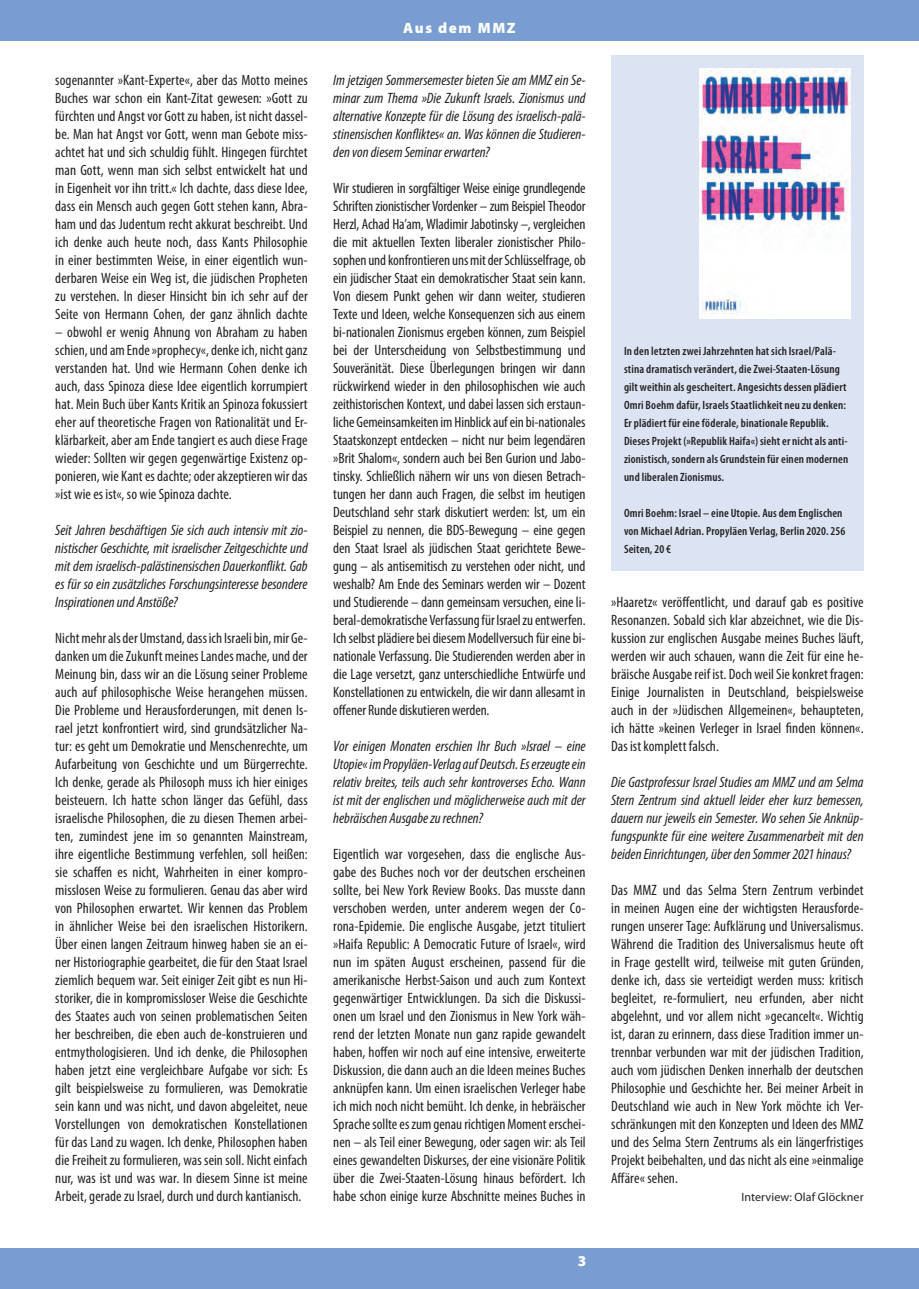
<style>
.page{position:relative;width:919px;height:1289px;background:#fff}
.page>*{position:absolute;margin:0;border:0;box-sizing:border-box;transform-origin:0 0}
.Dialog_Neu{font:condensed 15px/18px "Myriad Pro";color:#231f20;text-align:justify}
.Dialog_Neu-2{font:italic condensed 15px/18px "Myriad Pro";color:#231f20;text-align:justify}
.DIA_-_Standard{font:900 15px "Myriad Pro";letter-spacing:.11em;color:#fff}
.DIA_-_Bildlegende{font:600 condensed 12px/18px "Myriad Pro";letter-spacing:.015em;color:#231f20}
.Dialog_Neu_Autor{font:12px "Myriad Pro";letter-spacing:.01em;color:#231f20}
</style>
<div class="page">
<div style="left:0;top:1248px;width:918px;height:40px;background:#799dd1"></div>
<div style="left:0;top:0;width:918px;height:41px;background:#799dd1"></div>
<div style="left:611px;top:55px;width:252px;height:516px;background:#dce4f3"></div>
<img style="left:699px;top:68px;width:151px;height:250px">
<p class="Dialog_Neu" style="left:55px;top:71px;width:254px">sogenannter »Kant-Experte«, aber das Motto meines Buches war schon ein Kant-Zitat gewesen: »Gott zu fürchten und Angst vor Gott zu haben, ist nicht dassel&shy;be. Man hat Angst vor Gott, wenn man Gebote miss&shy;achtet hat und sich schuldig fühlt. Hingegen fürchtet man Gott, wenn man sich selbst entwickelt hat und in Eigenheit vor ihn tritt.« Ich dachte, dass diese Idee, dass ein Mensch auch gegen Gott stehen kann, Abra&shy;ham und das Judentum recht akkurat beschreibt. Und ich denke auch heute noch, dass Kants Philosophie in einer bestimmten Weise, in einer eigentlich wun&shy;derbaren Weise ein Weg ist, die jüdischen Propheten zu verstehen. In dieser Hinsicht bin ich sehr auf der Seite von Hermann Cohen, der ganz ähnlich dachte</p>
<p class="Dialog_Neu" style="left:55px;top:323px;width:254px">– obwohl er wenig Ahnung von Abraham zu haben schien, und am Ende »prophecy«, denke ich, nicht ganz verstanden hat. Und wie Hermann Cohen denke ich auch, dass Spinoza diese Idee eigentlich korrumpiert hat. Mein Buch über Kants Kritik an Spinoza fokussiert eher auf theoretische Fragen von Rationalität und Er&shy;klärbarkeit, aber am Ende tangiert es auch diese Frage wieder: Sollten wir gegen gegenwärtige Existenz op&shy;ponieren, wie Kant es dachte; oder akzeptieren wir das »ist wie es ist«, so wie Spinoza dachte.</p>
<p class="Dialog_Neu-2" style="left:55px;top:521px;width:254px">Seit Jahren beschäftigen Sie sich auch intensiv mit zio&shy;nistischer Geschichte, mit israelischer Zeitgeschichte und mit dem israelisch-palästinensischen Dauerkonflikt. Gab es für so ein zusätzliches Forschungsinteresse besondere Inspirationen und Anstöße?</p>
<p class="Dialog_Neu" style="left:55px;top:629px;width:254px">Nicht mehr als der Umstand, dass ich Israeli bin, mir Ge&shy;danken um die Zukunft meines Landes mache, und der Meinung bin, dass wir an die Lösung seiner Probleme auch auf philosophische Weise herangehen müssen.<br>Die Probleme und Herausforderungen, mit denen Is&shy;rael jetzt konfrontiert wird, sind grundsätzlicher Na&shy;tur: es geht um Demokratie und Menschenrechte, um Aufarbeitung von Geschichte und um Bürgerrechte.<br>Ich denke, gerade als Philosoph muss ich hier einiges beisteuern. Ich hatte schon länger das Gefühl, dass israelische Philosophen, die zu diesen Themen arbei&shy;ten, zumindest jene im so genannten Mainstream, ihre eigentliche Bestimmung verfehlen, soll heißen: sie schaffen es nicht, Wahrheiten in einer kompro&shy;misslosen Weise zu formulieren. Genau das aber wird von Philosophen erwartet. Wir kennen das Problem in ähnlicher Weise bei den israelischen Historikern.<br>Über einen langen Zeitraum hinweg haben sie an ei&shy;ner Historiographie gearbeitet, die für den Staat Israel ziemlich bequem war. Seit einiger Zeit gibt es nun Hi&shy;storiker, die in kompromissloser Weise die Geschichte des Staates auch von seinen problematischen Seiten her beschreiben, die eben auch de-konstruieren und entmythologisieren. Und ich denke, die Philosophen haben jetzt eine vergleichbare Aufgabe vor sich: Es gilt beispielsweise zu formulieren, was Demokratie sein kann und was nicht, und davon abgeleitet, neue Vorstellungen von demokratischen Konstellationen für das Land zu wagen. Ich denke, Philosophen haben die Freiheit zu formulieren, was sein soll. Nicht einfach nur, was ist und was war. In diesem Sinne ist meine Arbeit, gerade zu Israel, durch und durch kantianisch.</p>
<p class="DIA_-_Standard" style="left:403px;top:19px;width:114px">Aus dem MMZ</p>
<p class="Dialog_Neu-2" style="left:333px;top:71px;width:254px">Im jetzigen Sommersemester bieten Sie am MMZ ein Se&shy;minar zum Thema »Die Zukunft Israels. Zionismus und alternative Konzepte für die Lösung des israelisch-palä&shy;stinensischen Konfliktes« an. Was können die Studieren&shy;den von diesem Seminar erwarten?</p>
<p class="Dialog_Neu" style="left:333px;top:179px;width:254px">Wir studieren in sorgfältiger Weise einige grundlegende Schriften zionistischer Vordenker – zum Beispiel Theodor Herzl, Achad Ha’am, Wladimir Jabotinsky –, vergleichen die mit aktuellen Texten liberaler zionistischer Philo&shy;sophen und konfrontieren uns mit der Schlüsselfrage, ob ein jüdischer Staat ein demokratischer Staat sein kann.<br>Von diesem Punkt gehen wir dann weiter, studieren Texte und Ideen, welche Konsequenzen sich aus einem bi-nationalen Zionismus ergeben können, zum Beispiel bei der Unterscheidung von Selbstbestimmung und Souveränität. Diese Überlegungen bringen wir dann rückwirkend wieder in den philosophischen wie auch zeithistorischen Kontext, und dabei lassen sich erstaun&shy;liche Gemeinsamkeiten im Hinblick auf ein bi-nationales Staatskonzept entdecken – nicht nur beim legendären »Brit Shalom«, sondern auch bei Ben Gurion und Jabo&shy;tinsky. Schließlich nähern wir uns von diesen Betrach&shy;tungen her dann auch Fragen, die selbst im heutigen Deutschland sehr stark diskutiert werden: Ist, um ein Beispiel zu nennen, die BDS-Bewegung – eine gegen den Staat Israel als jüdischen Staat gerichtete Bewe&shy;gung – als antisemitisch zu verstehen oder nicht, und weshalb? Am Ende des Seminars werden wir – Dozent und Studierende – dann gemeinsam versuchen, eine li&shy;beral-demokratische Verfassung für Israel zu entwerfen.<br>Ich selbst plädiere bei diesem Modellversuch für eine bi&shy;nationale Verfassung. Die Studierenden werden aber in die Lage versetzt, ganz unterschiedliche Entwürfe und Konstellationen zu entwickeln, die wir dann allesamt in offener Runde diskutieren werden.</p>
<p class="Dialog_Neu-2" style="left:333px;top:737px;width:254px">Vor einigen Monaten erschien Ihr Buch »Israel – eine Utopie« im Propyläen-Verlag auf Deutsch. Es erzeugte ein relativ breites, teils auch sehr kontroverses Echo. Wann ist mit der englischen und möglicherweise auch mit der hebräischen Ausgabe zu rechnen?</p>
<p class="Dialog_Neu" style="left:333px;top:845px;width:254px">Eigentlich war vorgesehen, dass die englische Aus&shy;gabe des Buches noch vor der deutschen erscheinen sollte, bei New York Review Books. Das musste dann verschoben werden, unter anderem wegen der Co&shy;rona-Epidemie. Die englische Ausgabe, jetzt tituliert »Haifa Republic: A Democratic Future of Israel«, wird nun im späten August erscheinen, passend für die amerikanische Herbst-Saison und auch zum Kontext gegenwärtiger Entwicklungen. Da sich die Diskussi&shy;onen um Israel und den Zionismus in New York wäh&shy;rend der letzten Monate nun ganz rapide gewandelt haben, hoffen wir noch auf eine intensive, erweiterte Diskussion, die dann auch an die Ideen meines Buches anknüpfen kann. Um einen israelischen Verleger habe ich mich noch nicht bemüht. Ich denke, in hebräischer Sprache sollte es zum genau richtigen Moment erschei&shy;nen – als Teil einer Bewegung, oder sagen wir: als Teil eines gewandelten Diskurses, der eine visionäre Politik über die Zwei-Staaten-Lösung hinaus befördert. Ich habe schon einige kurze Abschnitte meines Buches in</p>
<p class="DIA_-_Standard" style="left:577px;top:1252px;width:10px">3</p>
<p class="DIA_-_Bildlegende" style="left:624px;top:342px;width:226px">In den letzten zwei Jahrzehnten hat sich Israel/Palä&shy;stina dramatisch verändert, die Zwei-Staaten-Lösung gilt weithin als gescheitert. Angesichts dessen plädiert Omri Boehm dafür, Israels Staatlichkeit neu zu denken:<br>Er plädiert für eine föderale, binationale Republik.<br>Dieses Projekt (»Republik Haifa«) sieht er nicht als anti&shy;zionistisch, sondern als Grundstein für einen modernen und liberalen Zionismus.</p>
<p class="DIA_-_Bildlegende" style="left:624px;top:504px;width:223px">Omri Boehm: Israel – eine Utopie. Aus dem Englischen von Michael Adrian. Propyläen Verlag, Berlin 2020. 256<br>Seiten, 20 €</p>
<p class="Dialog_Neu" style="left:611px;top:593px;width:254px">»Haaretz« veröffentlicht, und darauf gab es positive Resonanzen. Sobald sich klar abzeichnet, wie die Dis&shy;kussion zur englischen Ausgabe meines Buches läuft, werden wir auch schauen, wann die Zeit für eine he&shy;bräische Ausgabe reif ist. Doch weil Sie konkret fragen:<br>Einige Journalisten in Deutschland, beispielsweise auch in der »Jüdischen Allgemeinen«, behaupteten, ich hätte »keinen Verleger in Israel finden können«.<br>Das ist komplett falsch.</p>
<p class="Dialog_Neu-2" style="left:611px;top:773px;width:254px">Die Gastprofessur Israel Studies am MMZ und am Selma Stern Zentrum sind aktuell leider eher kurz bemessen, dauern nur jeweils ein Semester. Wo sehen Sie Anknüp&shy;fungspunkte für eine weitere Zusammenarbeit mit den beiden Einrichtungen, über den Sommer 2021 hinaus?</p>
<p class="Dialog_Neu" style="left:611px;top:881px;width:254px">Das MMZ und das Selma Stern Zentrum verbindet in meinen Augen eine der wichtigsten Herausforde&shy;rungen unserer Tage: Aufklärung und Universalismus.<br>Während die Tradition des Universalismus heute oft in Frage gestellt wird, teilweise mit guten Gründen, denke ich, dass sie verteidigt werden muss: kritisch begleitet, re-formuliert, neu erfunden, aber nicht abgelehnt, und vor allem nicht »gecancelt«. Wichtig ist, daran zu erinnern, dass diese Tradition immer un&shy;trennbar verbunden war mit der jüdischen Tradition, auch vom jüdischen Denken innerhalb der deutschen Philosophie und Geschichte her. Bei meiner Arbeit in Deutschland wie auch in New York möchte ich Ver&shy;schränkungen mit den Konzepten und Ideen des MMZ und des Selma Stern Zentrums als ein längerfristiges Projekt beibehalten, und das nicht als eine »einmalige Affäre« sehen.</p>
<p class="Dialog_Neu_Autor" style="left:741px;top:1189px;width:124px">Interview: Olaf Glöckner</p>
</div>
